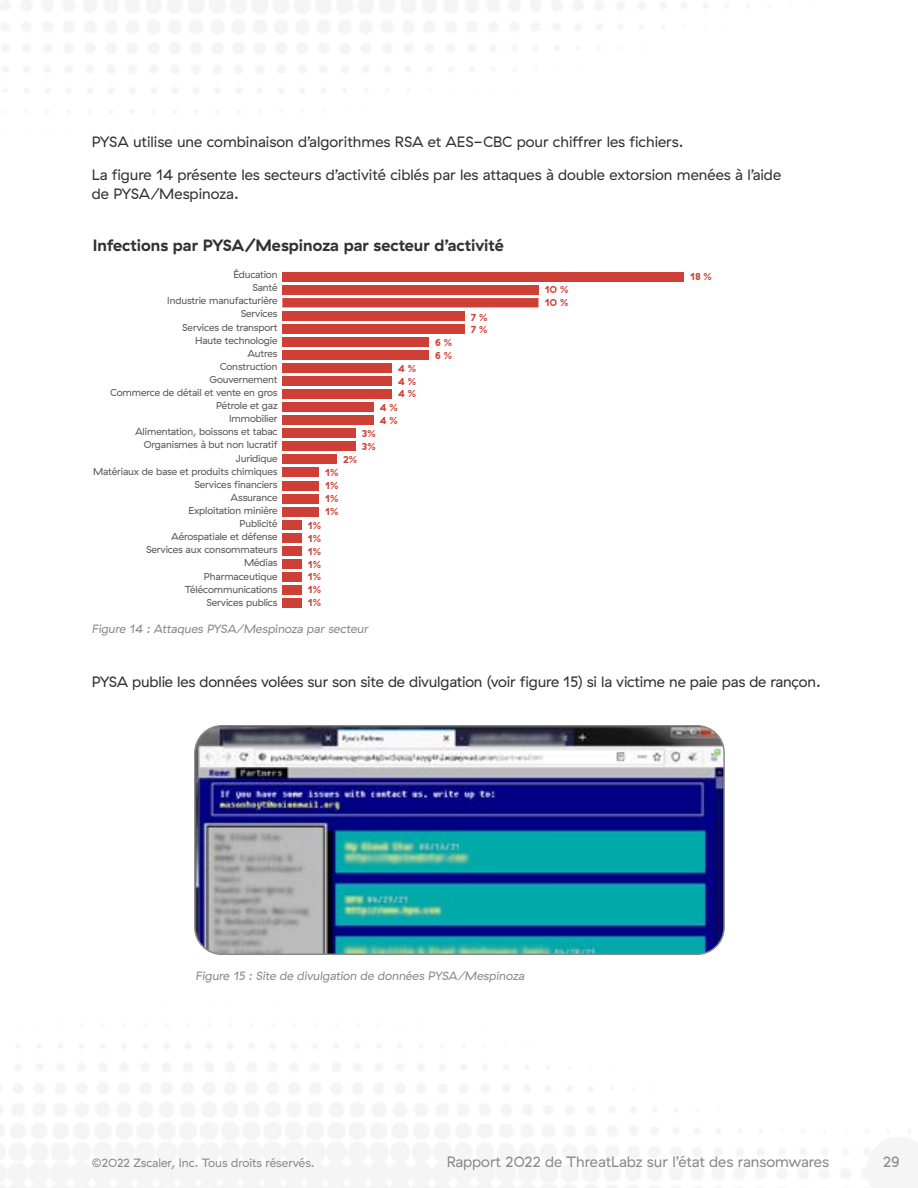
<style>
.page{position:relative;width:918px;height:1188px;background:#fff}
.page>*{position:absolute;margin:0;border:0;box-sizing:border-box;transform-origin:0 0}
.t1{font:700 16.35px "GT Haptik ZS";color:#323232}
.t2{font:15px/19.5px "GT Haptik ZS";color:#323232}
.t3{font:15px "GT Haptik ZS";color:#898989}
.t4{font:italic 12px "GT Haptik ZS";color:#898989}
.t5{font:12px "GT Haptik ZS";color:#898989}
.t6{font:10.05px/13px "GT Haptik ZS";letter-spacing:-.01em;color:#575757;text-align:right}
.t7{font:700 10.05px/12.9px "GT Haptik ZS";color:#ce4035}
</style>
<div class="page">
<img style="left:0;top:0;width:910px;height:1188px">
<svg style="left:867px;top:1137px;width:43px;height:51px"></svg>
<div style="left:282px;top:272px;width:402px;height:9px;background:#ce4035"></div>
<div style="left:282px;top:285px;width:257px;height:9px;background:#ce4035"></div>
<div style="left:282px;top:298px;width:257px;height:9px;background:#ce4035"></div>
<div style="left:282px;top:311px;width:183px;height:10px;background:#ce4035"></div>
<div style="left:282px;top:324px;width:183px;height:10px;background:#ce4035"></div>
<div style="left:282px;top:337px;width:147px;height:10px;background:#ce4035"></div>
<div style="left:282px;top:350px;width:147px;height:10px;background:#ce4035"></div>
<div style="left:282px;top:363px;width:110px;height:10px;background:#ce4035"></div>
<div style="left:282px;top:376px;width:110px;height:10px;background:#ce4035"></div>
<div style="left:282px;top:389px;width:110px;height:10px;background:#ce4035"></div>
<div style="left:282px;top:403px;width:91px;height:9px;background:#ce4035"></div>
<div style="left:282px;top:416px;width:91px;height:9px;background:#ce4035"></div>
<div style="left:282px;top:429px;width:74px;height:9px;background:#ce4035"></div>
<div style="left:282px;top:442px;width:74px;height:9px;background:#ce4035"></div>
<div style="left:282px;top:455px;width:55px;height:9px;background:#ce4035"></div>
<div style="left:282px;top:468px;width:37px;height:9px;background:#ce4035"></div>
<div style="left:282px;top:481px;width:37px;height:9px;background:#ce4035"></div>
<div style="left:282px;top:494px;width:37px;height:9px;background:#ce4035"></div>
<div style="left:282px;top:507px;width:37px;height:9px;background:#ce4035"></div>
<div style="left:282px;top:520px;width:20px;height:9px;background:#ce4035"></div>
<div style="left:282px;top:533px;width:20px;height:9px;background:#ce4035"></div>
<div style="left:282px;top:546px;width:20px;height:10px;background:#ce4035"></div>
<div style="left:282px;top:559px;width:20px;height:10px;background:#ce4035"></div>
<div style="left:282px;top:572px;width:20px;height:10px;background:#ce4035"></div>
<div style="left:282px;top:585px;width:20px;height:10px;background:#ce4035"></div>
<div style="left:282px;top:598px;width:20px;height:10px;background:#ce4035"></div>
<img style="left:195px;top:726px;width:529px;height:228px">
<div style="left:194px;top:725px;width:531px;height:230px;border:2px solid #898989;border-radius:27px"></div>
<h2 class="t2" style="left:92px;top:132px;width:593px">PYSA utilise une combinaison d’algorithmes RSA et AES-CBC pour chiffrer les fichiers.</h2>
<h2 class="t2" style="left:92px;top:165px;width:691px">La figure 14 présente les secteurs d’activité ciblés par les attaques à double extorsion menées à l’aide de PYSA/Mespinoza.</h2>
<h1 class="t1" style="left:93px;top:236px;width:413px">Infections par PYSA/Mespinoza par secteur d’activité</h1>
<p class="t7" style="left:690px;top:270px;width:23px">18 %</p>
<p class="t7" style="left:545px;top:283px;width:25px">10 %<br>10 %</p>
<p class="t7" style="left:471px;top:311px;width:18px">7 %<br>7 %</p>
<p class="t7" style="left:435px;top:336px;width:19px">6 %<br>6 %</p>
<p class="t7" style="left:398px;top:362px;width:19px">4 %<br>4 %</p>
<p class="t7" style="left:380px;top:401px;width:19px">4 %<br>4 %</p>
<p class="t7" style="left:362px;top:427px;width:15px">3%<br>3%</p>
<p class="t7" style="left:343px;top:453px;width:16px">2%</p>
<p class="t7" style="left:325px;top:466px;width:15px;text-align:justify">1% 1% 1% 1%</p>
<p class="t7" style="left:308px;top:519px;width:15px;text-align:justify">1% 1% 1% 1% 1% 1% 1%</p>
<p class="t6" style="left:93px;top:268px;width:186px">Éducation<br>Santé<br>Industrie manufacturière<br>Services<br>Services de transport<br>Haute technologie<br>Autres<br>Construction<br>Gouvernement<br>Commerce de détail et vente en gros<br>Pétrole et gaz<br>Immobilier<br>Alimentation, boissons et tabac<br>Organismes à but non lucratif<br>Juridique<br>Matériaux de base et produits chimiques<br>Services -nanciers<br>Assurance<br>Exploitation minière<br>Publicité<br>Aérospatiale et défense<br>Services aux consommateurs<br>Médias<br>Pharmaceutique<br>Télécommunications<br>Services publics</p>
<p class="t4" style="left:92px;top:621px;width:278px">Figure 14 : Attaques PYSA/Mespinoza par secteur</p>
<p class="t7" style="left:398px;top:387px;width:19px">4 %</p>
<h2 class="t2" style="left:92px;top:672px;width:731px">PYSA publie les données volées sur son site de divulgation (voir figure 15) si la victime ne paie pas de rançon.</h2>
<p class="t4" style="left:196px;top:969px;width:330px">Figure 15 : Site de divulgation de données PYSA/Mespinoza</p>
<p class="t5" style="left:92px;top:1156px;width:225px">©2022 Zscaler, Inc. Tous droits réservés.</p>
<h2 class="t3" style="left:447px;top:1153px;width:384px">Rapport 2022 de ThreatLabz sur l’état des ransomwares</h2>
<h2 class="t3" style="left:883px;top:1153px;width:18px">29</h2>
</div>
